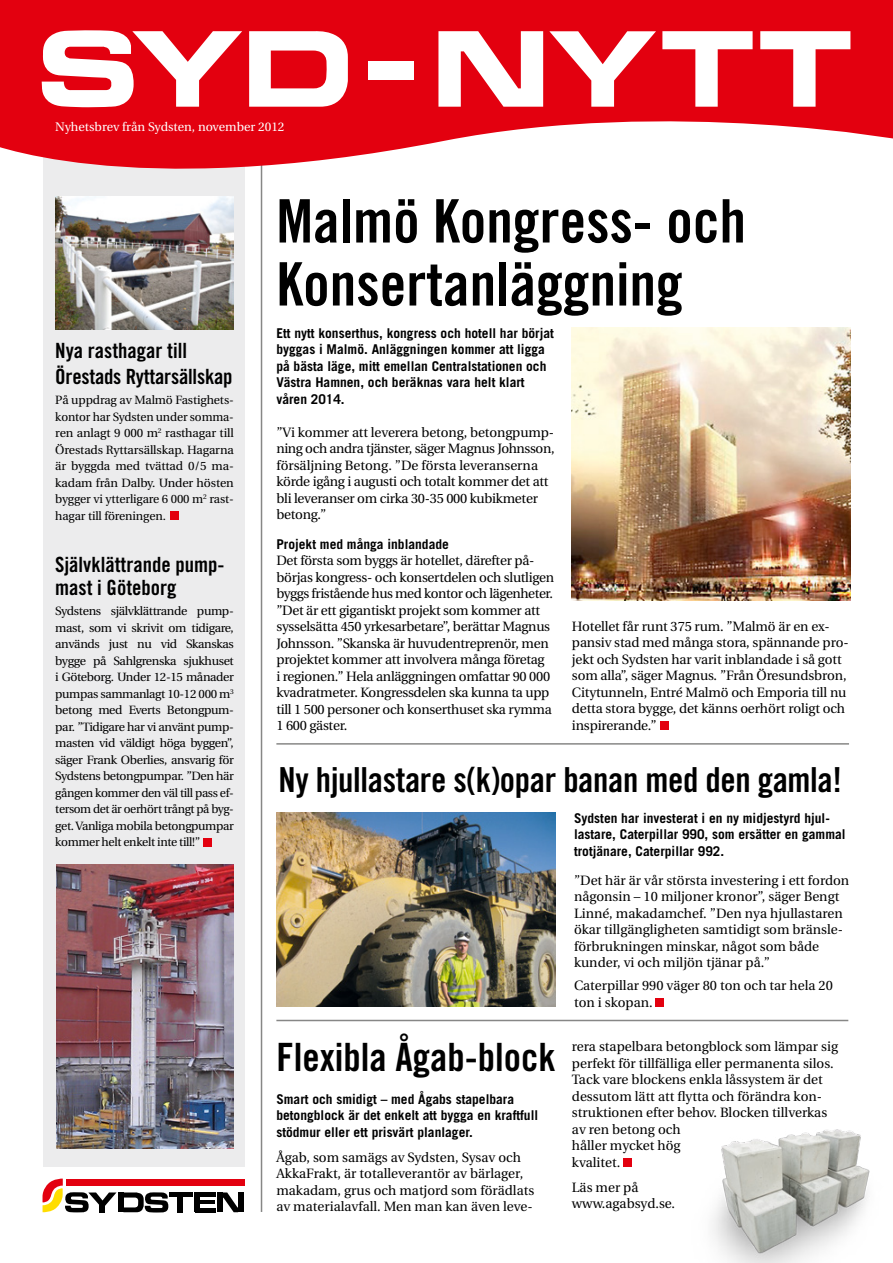
<style>
.page{position:relative;width:893px;height:1263px;background:#fff}
.page>*{position:absolute;margin:0;border:0;box-sizing:border-box;transform-origin:0 0}
.t1{font:60px/63px "Trade Gothic Bold Cond Twenty";color:#000}
.t2{font:39px "Trade Gothic Bold Cond Twenty";color:#000}
.t3{font:34.5px "Trade Gothic Bold Cond Twenty";letter-spacing:-.01em;color:#000}
.t4{font:21px/25.2px "Trade Gothic Bold Cond Twenty";color:#000}
.t5{font:13.5px/16.5px "Utopia";letter-spacing:-.01em;color:#000}
.t6{font:700 13.5px/16.5px "Trade Gothic";color:#000}
.t7{font:12.45px "Utopia";color:#fff}
.t8{font:12px/16.5px "Utopia";letter-spacing:-.03em;color:#000;text-align:justify}
</style>
<div class="page">
<hr style="left:261px;top:159px;width:1px;height:1053px;background:#878786">
<div style="left:43px;top:133px;width:201px;height:1033px;background:#ececed"></div>
<svg style="left:0;top:0;width:893px;height:203px;fill:#e3000f"></svg>
<div style="left:66px;top:1179px;width:178px;height:6px;background:#e3000f"></div>
<svg style="left:43px;top:1178px;width:74px;height:34px"></svg>
<div style="left:118px;top:1192px;width:6px;height:20px;background:#000"></div>
<div style="left:169px;top:1192px;width:23px;height:5px;background:#000"></div>
<div style="left:178px;top:1197px;width:5px;height:15px;background:#000"></div>
<div style="left:194px;top:1192px;width:6px;height:20px;background:#000"></div>
<div style="left:195px;top:1192px;width:20px;height:5px;background:#000"></div>
<hr style="left:200px;top:1200px;width:14px;height:4px;background:#000">
<div style="left:217px;top:1192px;width:6px;height:20px;background:#000"></div>
<div style="left:238px;top:1192px;width:6px;height:20px;background:#000"></div>
<svg style="left:223px;top:1192px;width:15px;height:20px"></svg>
<hr style="left:195px;top:1208px;width:20px;height:4px;background:#000">
<svg style="left:124px;top:1192px;width:44px;height:20px"></svg>
<svg style="left:41px;top:30px;width:201px;height:78px"></svg>
<svg style="left:249px;top:29px;width:99px;height:78px"></svg>
<div style="left:369px;top:61px;width:45px;height:18px;background:#fff"></div>
<svg style="left:662px;top:31px;width:91px;height:76px"></svg>
<svg style="left:760px;top:31px;width:90px;height:76px"></svg>
<svg style="left:438px;top:31px;width:105px;height:76px"></svg>
<svg style="left:549px;top:31px;width:107px;height:76px"></svg>
<hr style="left:276px;top:743px;width:573px;height:2px;background:#878786">
<div style="left:660px;top:721px;width:9px;height:9px;background:#e3000f"></div>
<div style="left:624px;top:1158px;width:8px;height:8px;background:#e3000f"></div>
<div style="left:170px;top:511px;width:9px;height:9px;background:#e3000f"></div>
<div style="left:204px;top:838px;width:8px;height:8px;background:#e3000f"></div>
<div style="left:656px;top:998px;width:8px;height:9px;background:#e3000f"></div>
<img style="left:55px;top:197px;width:179px;height:133px">
<img style="left:572px;top:328px;width:278px;height:272px">
<hr style="left:276px;top:1020px;width:572px;height:1px;background:#878786">
<img style="left:712px;top:1130px;width:158px;height:133px">
<img style="left:276px;top:812px;width:279px;height:195px">
<img style="left:57px;top:864px;width:177px;height:284px">
<p class="t7" style="left:55px;top:119px;width:231px">Nyhetsbrev från Sydsten, november 2012</p>
<h3 class="t4" style="left:55px;top:338px;width:179px">Nya rasthagar till<br>Örestads Ryttarsällskap</h3>
<p class="t8" style="left:55px;top:392px;width:180px">På uppdrag av Malmö Fastighets&shy;kontor har Sydsten under somma&shy;ren anlagt 9 000 m<sup>2</sup> rasthagar till Örestads Ryttarsällskap. Hagarna är byggda med tvättad 0/5 ma&shy;kadam från Dalby. Under hösten bygger vi ytterligare 6 000 m<sup>2</sup> rast&shy;hagar till föreningen.</p>
<h3 class="t4" style="left:55px;top:554px;width:171px;line-height:22px">Självklättrande pump&shy;mast i Göteborg</h3>
<p class="t8" style="left:55px;top:603px;width:180px">Sydstens självklättrande pump&shy;mast, som vi skrivit om tidigare, används just nu vid Skanskas bygge på Sahlgrenska sjukhuset i Göteborg. Under 12-15 månader pumpas sammanlagt 10-12 000 m<sup>3 </sup>betong med Everts Betongpum&shy;par. ”Tidigare har vi använt pump&shy;masten vid väldigt höga byggen”, säger Frank Oberlies, ansvarig för Sydstens betongpumpar. ”Den här gången kommer den väl till pass ef&shy;tersom det är oerhört trångt på byg&shy;get. Vanliga mobila betongpumpar kommer helt enkelt inte till!”</p>
<h1 class="t1" style="left:276px;top:189px;width:471px">Malmö Kongress- och<br>Konsertanläggning</h1>
<p class="t6" style="left:276px;top:325px;width:279px">Ett nytt konserthus, kongress och hotell har börjat byggas i Malmö. Anläggningen kommer att ligga på bästa läge, mitt emellan Centralstationen och Västra Hamnen, och beräknas vara helt klart våren 2014.</p>
<p class="t5" style="left:276px;top:424px;width:280px">”Vi kommer att leverera betong, betongpump&shy;ning och andra tjänster, säger Magnus Johnsson, försäljning Betong. ”De första leveranserna körde igång i augusti och totalt kommer det att bli leveranser om cirka 30-35 000 kubikmeter betong.”</p>
<p class="t6" style="left:276px;top:535px;width:174px">Projekt med många inblandade</p>
<p class="t5" style="left:276px;top:552px;width:279px">Det första som byggs är hotellet, därefter på&shy;börjas kongress- och konsertdelen och slutligen byggs fristående hus med kontor och lägenheter. ”Det är ett gigantiskt projekt som kommer att sysselsätta 450 yrkesarbetare”, berättar Magnus Johnsson. ”Skanska är huvudentreprenör, men projektet kommer att involvera många företag<br>i regionen.” Hela anläggningen omfattar 90 000 kvadratmeter. Kongressdelen ska kunna ta upp till 1 500 personer och konserthuset ska rymma 1 600 gäster.</p>
<p class="t5" style="left:572px;top:618px;width:278px">Hotellet får runt 375 rum. ”Malmö är en ex&shy;pansiv stad med många stora, spännande pro&shy;jekt och Sydsten har varit inblandade i så gott som alla”, säger Magnus. ”Från Öresundsbron, Citytunneln, Entré Malmö och Emporia till nu detta stora bygge, det känns oerhört roligt och inspirerande.”</p>
<h3 class="t3" style="left:279px;top:758px;width:565px">Ny hjullastare s(k)opar banan med den gamla!</h3>
<p class="t6" style="left:574px;top:809px;width:273px">Sydsten har investerat i en ny midjestyrd hjul&shy;lastare, Caterpillar 990, som ersätter en gammal trotjänare, Caterpillar 992.</p>
<p class="t5" style="left:574px;top:872px;width:277px">”Det här är vår största investering i ett fordon någonsin – 10 miljoner kronor”, säger Bengt Linné, makadamchef. ”Den nya hjullastaren ökar tillgängligheten samtidigt som bränsle&shy;förbrukningen minskar, något som både kunder, vi och miljön tjänar på.”</p>
<p class="t5" style="left:574px;top:978px;width:260px">Caterpillar 990 väger 80 ton och tar hela 20 ton i skopan.</p>
<h2 class="t2" style="left:276px;top:1034px;width:281px">Flexibla Ågab-block</h2>
<p class="t5" style="left:572px;top:1038px;width:268px">rera stapelbara betongblock som lämpar sig perfekt för tillfälliga eller permanenta silos.<br>Tack vare blockens enkla låssystem är det dessutom lätt att flytta och förändra kon&shy;struktionen efter behov. Blocken tillverkas av ren betong och<br>håller mycket hög<br>kvalitet.</p>
<p class="t5" style="left:572px;top:1179px;width:105px">Läs mer på www.agabsyd.se.</p>
<p class="t6" style="left:276px;top:1090px;width:263px">Smart och smidigt – med Ågabs stapelbara betongblock är det enkelt att bygga en kraftfull stödmur eller ett prisvärt planlager.</p>
<p class="t5" style="left:276px;top:1149px;width:259px">Ågab, som samägs av Sydsten, Sysav och AkkaFrakt, är totalleverantör av bärlager, makadam, grus och matjord som förädlats av materialavfall. Men man kan även leve-</p>
</div>
